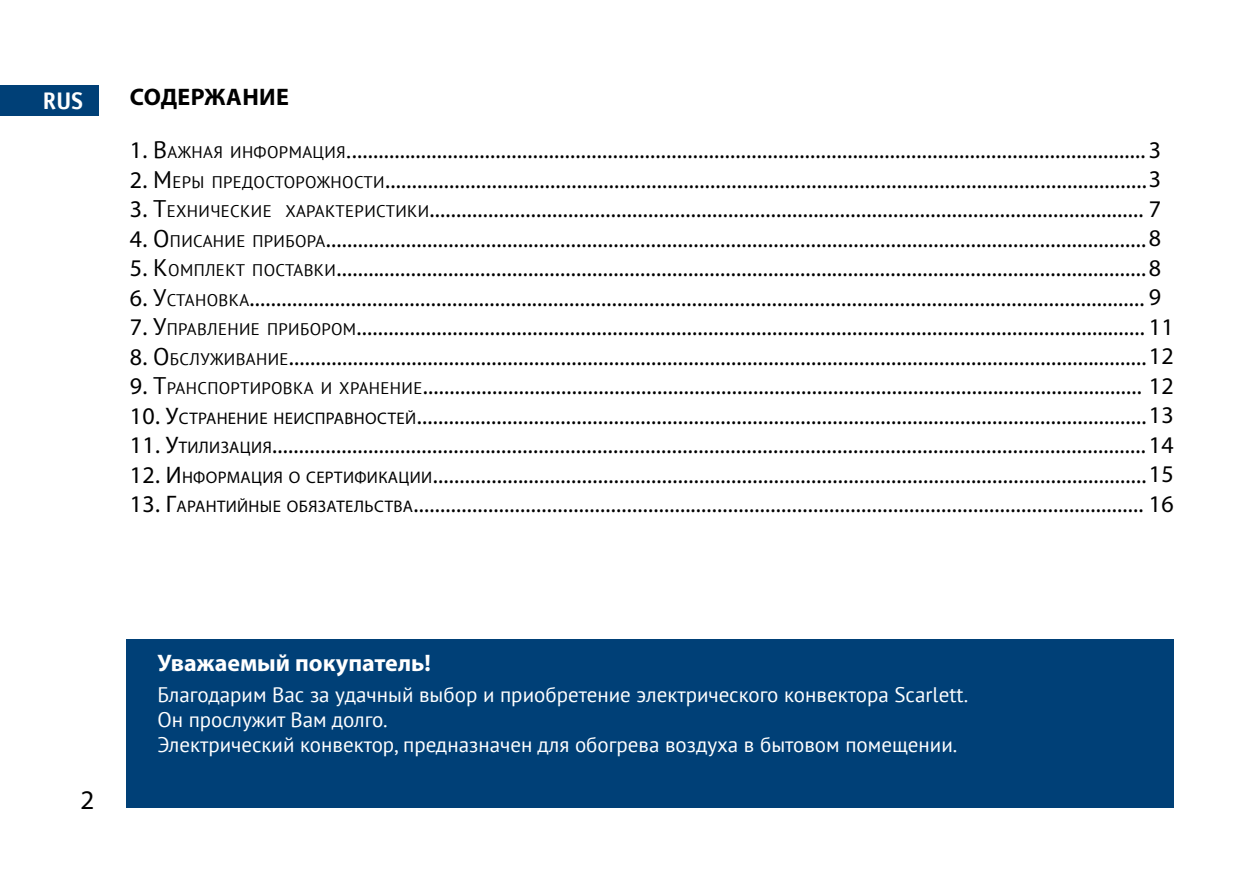
<style>
.page{position:relative;width:1259px;height:893px;background:#fff}
.page>*{position:absolute;margin:0;border:0;box-sizing:border-box;transform-origin:0 0}
.t1{font:27px "Myriad Pro";color:#000}
.t2{font:24px "Myriad Pro";letter-spacing:.015em;color:#000}
.t3{font:700 24px "Myriad Pro";color:#fff}
.t4{font:700 24px "Myriad Pro";letter-spacing:.015em;color:#000}
.t5{font:700 24px "Officina Sans Win C";color:#fff}
.t6{font:21px/25.2px "PT Sans";color:#fff}
.s1{font-family:"PT Sans"}
.s2{font-family:"PT Sans";font-size:16.8px}
.s3{font-size:16.8px}
</style>
<div class="page">
<div style="left:0;top:85px;width:99px;height:31px;background:#004077"></div>
<div style="left:126px;top:639px;width:1048px;height:169px;background:#004077"></div>
<p class="t5" style="left:43px;top:87px;width:42px">RUS</p>
<p class="t4" style="left:130px;top:81px;width:161px">СОДЕРЖАНИЕ</p>
<p class="t2" style="left:130px;top:135px;width:1032px">1. <span class="s1">В</span><span class="s2">ажная информация</span><span class="s1">.</span>.....................................................................................................................................................3</p>
<p class="t2" style="left:130px;top:165px;width:1033px">2. <span class="s1">М</span> <span class="s2">еры предосторожности</span>...............................................................................................................................................3</p>
<p class="t2" style="left:130px;top:194px;width:1032px">3. <span class="s1">Т</span><span class="s2">ехнические характеристики</span>...................................................................................................................................... 7</p>
<p class="t2" style="left:130px;top:224px;width:1032px">4. <span class="s1">О</span> <span class="s2">писание прибора</span>..........................................................................................................................................................8</p>
<p class="t2" style="left:130px;top:253px;width:1033px">5. <span class="s1">К</span><span class="s2">омплект поставки</span>........................................................................................................................................................8</p>
<p class="t2" style="left:130px;top:283px;width:1033px">6. <span class="s1">У</span><span class="s2">становка</span>........................................................................................................................................................................ 9</p>
<p class="t2" style="left:130px;top:312px;width:1045px">7. <span class="s1">У</span><span class="s2">правление прибором</span>....................................................................................................................................................11</p>
<p class="t2" style="left:130px;top:342px;width:1045px">8. <span class="s1">О</span> <span class="s2">бслуживание</span>.................................................................................................................................................................12</p>
<p class="t2" style="left:130px;top:371px;width:1045px">9. <span class="s1">Т</span><span class="s2">ранспортировка и хранение</span>....................................................................................................................................... 12</p>
<p class="t2" style="left:130px;top:401px;width:1045px">10. У<span class="s3">странение неисправностей</span>.........................................................................................................................................13</p>
<p class="t2" style="left:130px;top:430px;width:1045px">11. У<span class="s3">тилизация</span>....................................................................................................................................................................14</p>
<p class="t2" style="left:130px;top:460px;width:1045px">12. И <span class="s3">нформация о сертификации</span>......................................................................................................................................15</p>
<p class="t2" style="left:130px;top:489px;width:1045px">13. Г<span class="s3">арантийные обязательства</span>......................................................................................................................................... 16</p>
<p class="t1" style="left:80px;top:783px;width:15px">2</p>
<p class="t3" style="left:157px;top:647px;width:275px">Уважаемый покупатель!</p>
<p class="t6" style="left:157px;top:681px;width:812px">Благодарим Вас за удачный выбор и приобретение электрического конвектора Scarlett.<br>Он прослужит Вам долго.<br>Электрический конвектор, предназначен для обогрева воздуха в бытовом помещении.</p>
</div>
